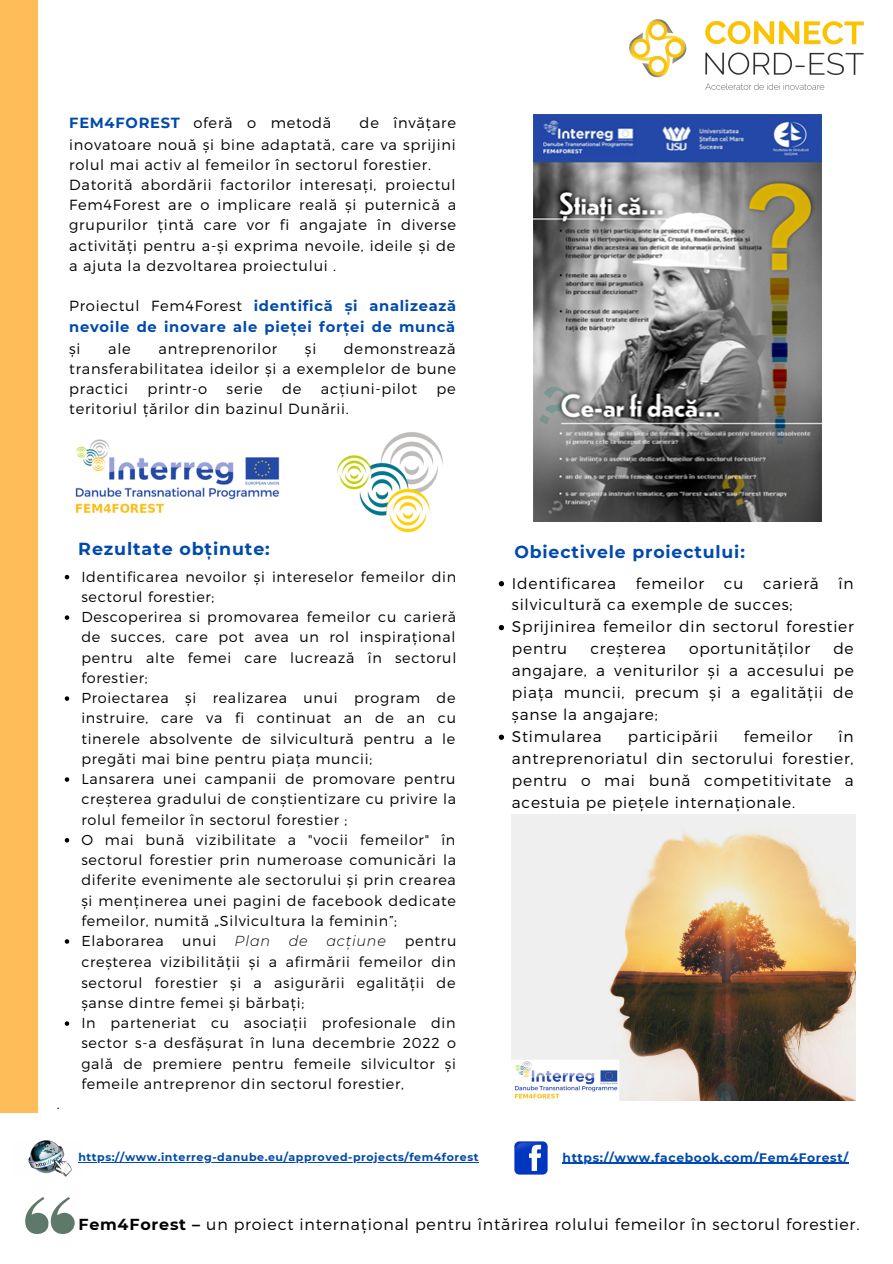
<style>
.page{position:relative;width:893px;height:1264px;background:#fff}
.page>*{position:absolute;margin:0;border:0;box-sizing:border-box;transform-origin:0 0}
.t1{font:700 17.4px "Montserrat";letter-spacing:.05em;color:#004aad}
.t2{font:700 17.25px "Montserrat";letter-spacing:.05em;color:#004aad}
.t3{font:300 15.9px "Montserrat";letter-spacing:.05em;color:#000}
.t4{font:300 15.45px/21.9px "Montserrat";letter-spacing:.05em;color:#000;text-align:justify}
.t5{font:300 14.7px/20.2px "Montserrat";letter-spacing:.05em;color:#000;text-align:justify}
.t6{font:700 14.7px/21.3px "Montserrat";letter-spacing:.05em;color:#004aad;text-align:justify}
.t7{font:300 14.4px/20.2px "Montserrat";letter-spacing:.05em;color:#000;text-align:justify}
.t8{font:italic 300 14.4px "Montserrat";letter-spacing:.05em;color:#000}
.t9{font:700 12.3px "Montserrat";letter-spacing:.05em;color:#004aad}
.t10{font:700 10.95px "Montserrat";letter-spacing:.05em;color:#004aad}
.s1{font-weight:700;color:#004aad}
.s2{font-weight:300;color:#000}
.s3{font-weight:700}
</style>
<div class="page">
<div style="left:0;top:0;width:37px;height:1112px;background:#ffbd59"></div>
<svg style="left:25px;top:1197px;width:50px;height:36px"></svg>
<img style="left:629px;top:19px;width:234px;height:70px">
<img style="left:75px;top:439px;width:205px;height:75px">
<img style="left:337px;top:432px;width:106px;height:101px">
<img style="left:533px;top:114px;width:288px;height:407px">
<img style="left:512px;top:814px;width:342px;height:286px">
<img style="left:514px;top:1141px;width:34px;height:34px">
<img style="left:28px;top:1140px;width:56px;height:35px">
<svg style="left:498px;top:581px;width:6px;height:5px"></svg>
<svg style="left:498px;top:625px;width:6px;height:5px"></svg>
<svg style="left:498px;top:734px;width:6px;height:6px"></svg>
<hr style="left:562px;top:1162px;width:286px;height:1px;background:#004aad">
<svg style="left:65px;top:575px;width:4px;height:4px"></svg>
<svg style="left:65px;top:615px;width:4px;height:5px"></svg>
<svg style="left:65px;top:696px;width:4px;height:4px"></svg>
<svg style="left:65px;top:777px;width:4px;height:4px"></svg>
<svg style="left:65px;top:838px;width:4px;height:4px"></svg>
<svg style="left:65px;top:939px;width:4px;height:4px"></svg>
<svg style="left:65px;top:1021px;width:4px;height:4px"></svg>
<hr style="left:87px;top:1161px;width:392px;height:1px;background:#004aad">
<p class="t5" style="left:69px;top:112px;width:388px;line-height:20.9px;text-indent:290px">de învățare inovatoare nouă și bine adaptată, care va sprijini rolul mai activ al femeilor în sectorul forestier.</p>
<p class="t5" style="left:69px;top:174px;width:388px">Datorită abordării factorilor interesați, proiectul Fem4Forest are o implicare reală și puternică a grupurilor țintă care vor fi angajate în diverse activități pentru a-și exprima nevoile, ideile și de a ajuta la dezvoltarea proiectului .</p>
<p class="t5" style="left:69px;top:112px;width:264px"><span class="s1">FEM4FOREST</span> oferă o metodă</p>
<p class="t6" style="left:69px;top:295px;width:388px"><span class="s2">Proiectul Fem4Forest</span> identifică și analizează nevoile de inovare ale pieței forței de muncă <span class="s2">și</span></p>
<p class="t5" style="left:69px;top:337px;width:388px;text-indent:275px">demonstrează transferabilitatea ideilor și a exemplelor de bune practici</p>
<p class="t5" style="left:108px;top:337px;width:24px">ale</p>
<p class="t5" style="left:158px;top:337px;width:120px">antreprenorilor</p>
<p class="t5" style="left:305px;top:337px;width:13px">și</p>
<p class="t5" style="left:148px;top:378px;width:61px">printr-o</p>
<p class="t5" style="left:226px;top:378px;width:38px">serie</p>
<p class="t5" style="left:282px;top:378px;width:21px">de</p>
<p class="t5" style="left:321px;top:378px;width:98px">acțiuni-pilot</p>
<p class="t5" style="left:436px;top:378px;width:21px">pe</p>
<p class="t5" style="left:69px;top:398px;width:281px">teritoriul țărilor din bazinul Dunării.</p>
<p class="t7" style="left:57px;top:1093px;width:4px">.</p>
<p class="t1" style="left:78px;top:538px;width:193px">Rezultate obținute:</p>
<p class="t7" style="left:81px;top:565px;width:376px">Identificarea nevoilor și intereselor femeilor din sectorul forestier;</p>
<p class="t7" style="left:81px;top:606px;width:376px">Descoperirea si promovarea femeilor cu carieră de succes, care pot avea un rol inspirațional pentru alte femei care lucrează în sectorul forestier;</p>
<p class="t7" style="left:81px;top:687px;width:376px">Proiectarea și realizarea unui program de instruire, care va fi continuat an de an cu tinerele absolvente de silvicultură pentru a le pregăti mai bine pentru piața muncii;</p>
<p class="t7" style="left:81px;top:768px;width:376px">Lansarera unei campanii de promovare pentru creșterea gradului de conștientizare cu privire la rolul femeilor în sectorul forestier ;</p>
<p class="t7" style="left:81px;top:828px;width:376px">O mai bună vizibilitate a "vocii femeilor" în sectorul forestier prin numeroase comunicări la diferite evenimente ale sectorului și prin crearea și menținerea unei pagini de facebook dedicate femeilor, numită „Silvicultura la feminin”;</p>
<p class="t7" style="left:81px;top:930px;width:84px">Elaborarea</p>
<p class="t7" style="left:182px;top:930px;width:36px">unui</p>
<p class="t8" style="left:234px;top:932px;width:37px">Plan</p>
<p class="t8" style="left:289px;top:932px;width:21px">de</p>
<p class="t8" style="left:326px;top:932px;width:61px">acțiune</p>
<p class="t7" style="left:81px;top:929px;width:376px;text-indent:323px">pentru creșterea vizibilității și a afirmării femeilor din sectorul forestier și a asigurării egalității de șanse dintre femei și bărbați;</p>
<p class="t7" style="left:81px;top:1012px;width:376px">In parteneriat cu asociații profesionale din sector s-a desfășurat în luna decembrie 2022 o gală de premiere pentru femeile silvicultor și femeile antreprenor din sectorul forestier,</p>
<p class="t10" style="left:78px;top:1150px;width:401px">https://www.interreg-danube.eu/approved-projects/fem4forest</p>
<p class="t2" style="left:514px;top:541px;width:232px">Obiectivele proiectului:</p>
<p class="t4" style="left:512px;top:571px;width:106px">Identificarea</p>
<p class="t4" style="left:635px;top:571px;width:70px">femeilor</p>
<p class="t4" style="left:723px;top:571px;width:21px">cu</p>
<p class="t4" style="left:763px;top:571px;width:57px">carieră</p>
<p class="t4" style="left:838px;top:571px;width:17px">în</p>
<p class="t4" style="left:512px;top:593px;width:282px">silvicultură ca exemple de succes;</p>
<p class="t4" style="left:512px;top:615px;width:343px">Sprijinirea femeilor din sectorul forestier pentru</p>
<p class="t4" style="left:512px;top:637px;width:343px;text-indent:321px">de angajare, a veniturilor și a accesului pe piața muncii, precum și a egalității de șanse la angajare;</p>
<p class="t4" style="left:512px;top:724px;width:91px">Stimularea</p>
<p class="t4" style="left:627px;top:724px;width:91px">participării</p>
<p class="t4" style="left:743px;top:724px;width:70px">femeilor</p>
<p class="t4" style="left:590px;top:637px;width:77px">creșterea</p>
<p class="t4" style="left:689px;top:637px;width:123px">oportunităților</p>
<p class="t4" style="left:512px;top:724px;width:343px;text-indent:326px">în antreprenoriatul din sectorului forestier, pentru o mai bună competitivitate a acestuia pe piețele internaționale.</p>
<p class="t9" style="left:562px;top:1149px;width:287px">https://www.facebook.com/Fem4Forest/</p>
<p class="t3" style="left:78px;top:1214px;width:782px"><span class="s3">Fem4Forest –</span> un proiect internațional pentru întărirea rolului femeilor în sectorul forestier.</p>
</div>
